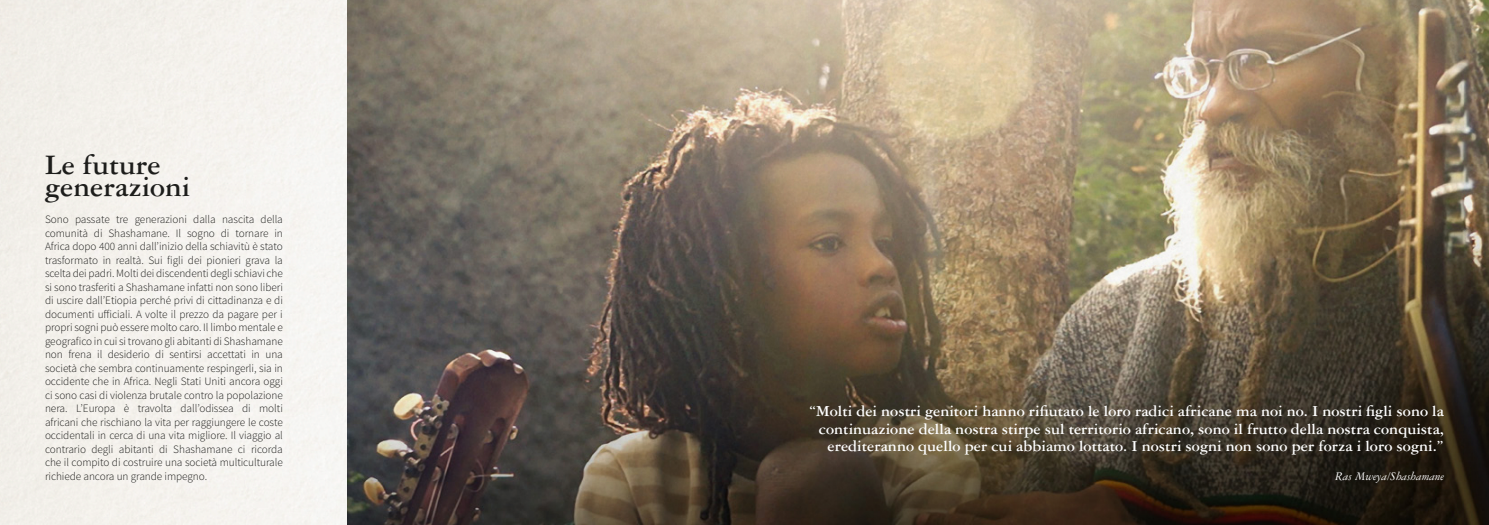
<style>
.page{position:relative;width:1489px;height:525px;background:#fff}
.page>*{position:absolute;margin:0;border:0;box-sizing:border-box;transform-origin:0 0}
.t1{font:700 30px/22.5px "Garamond 3 LT Std";color:#1d1d1b}
.t2{font:700 16.25px/17.5px "Garamond 3 LT Std";color:#fff;text-align:right}
.t3{font:italic 12.5px "Garamond 3 LT Std";color:#fff}
.t4{font:300 11.25px/13.5px "Source Sans Pro";letter-spacing:-.005em;color:#1d1d1b;text-align:justify}
</style>
<div class="page">
<img style="left:347px;top:0;width:1141px;height:524px">
<h1 class="t1" style="left:45px;top:153px;width:146px">Le future generazioni</h1>
<p class="t4" style="left:45px;top:212px;width:239px">Sono passate tre generazioni dalla nascita della comunità di Shashamane. Il sogno di tornare in Africa dopo 400 anni dall’inizio della schiavitù è stato trasformato in realtà. Sui figli dei pionieri grava la scelta dei padri. Molti dei discendenti degli schiavi che si sono trasferiti a Shashamane infatti non sono liberi di uscire dall’Etiopia perché privi di cittadinanza e di documenti ufficiali. A volte il prezzo da pagare per i propri sogni può essere molto caro. Il limbo mentale e geografico in cui si trovano gli abitanti di Shashamane non frena il desiderio di sentirsi accettati in una società che sembra continuamente respingerli, sia in occidente che in Africa. Negli Stati Uniti ancora oggi ci sono casi di violenza brutale contro la popolazione nera. L’Europa è travolta dall’odissea di molti africani che rischiano la vita per raggiungere le coste occidentali in cerca di una vita migliore. Il viaggio al contrario degli abitanti di Shashamane ci ricorda che il compito di costruire una società multiculturale richiede ancora un grande impegno.</p>
<p class="t2" style="left:809px;top:402px;width:636px">“Molti dei nostri genitori hanno rifiutato le loro radici africane ma noi no. I nostri figli sono la continuazione della nostra stirpe sul territorio africano, sono il frutto della nostra conquista, erediteranno quello per cui abbiamo lottato. I nostri sogni non sono per forza i loro sogni.”</p>
<p class="t3" style="left:1335px;top:469px;width:110px">Ras Mweya/Shashamane</p>
</div>
